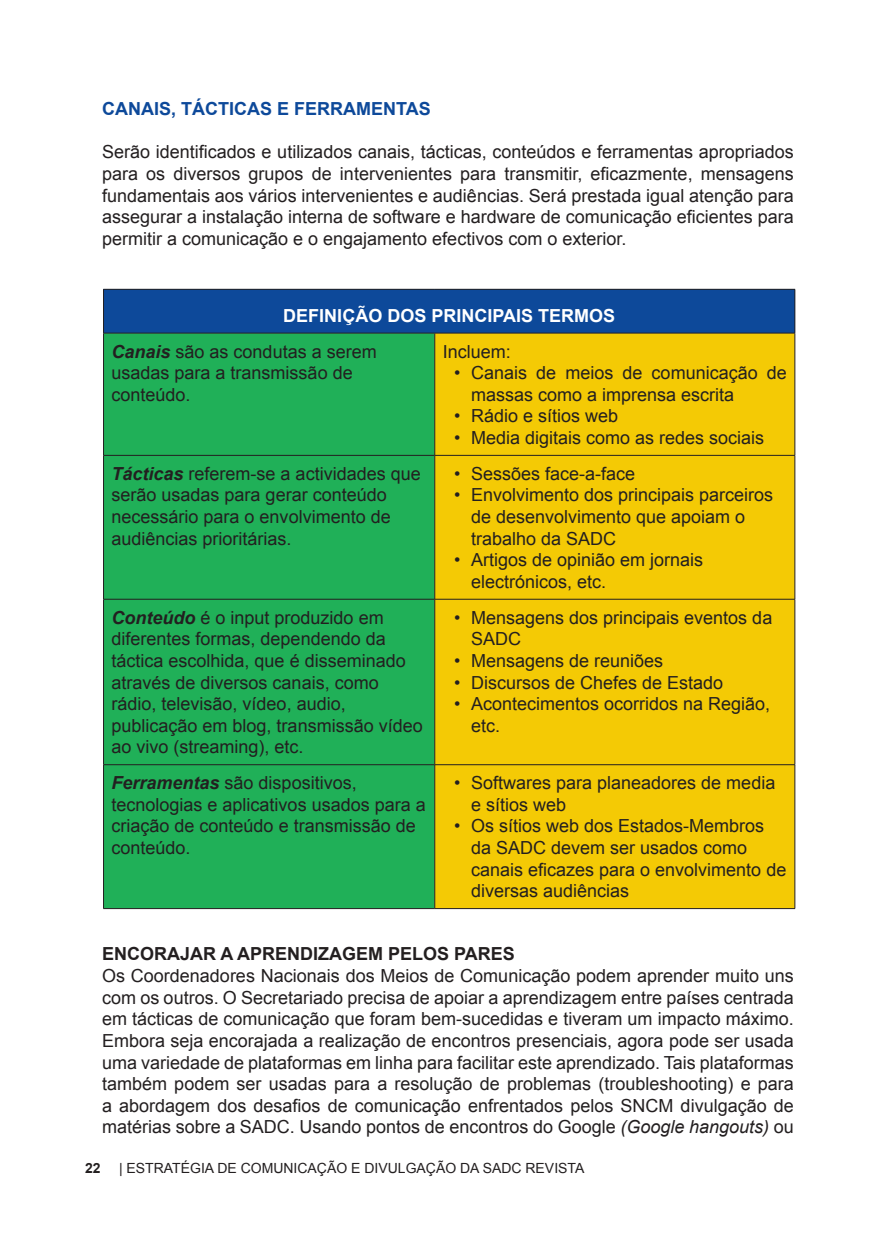
<style>
.page{position:relative;width:896px;height:1248px;background:#fff}
.page>*{position:absolute;margin:0;border:0;box-sizing:border-box;transform-origin:0 0}
.t1{font:18px/21.6px "Arial";color:#231f20}
.t2{font:700 18px "Arial";color:#231f20}
.t3{font:700 18px "Arial";color:#fff}
.t4{font:700 18px "Arial";color:#0d499a}
.t5{font:14px "Arial";color:#231f20}
.t6{font:700 14px "Arial";color:#231f20}
.s1{font-weight:700;font-style:italic}
.s2{font-style:italic}
</style>
<div class="page">
<div style="left:104px;top:289px;width:691px;height:44px;background:#0d499a"></div>
<div style="left:104px;top:334px;width:330px;height:574px;background:#20b058"></div>
<div style="left:435px;top:334px;width:359px;height:574px;background:#f4ca05"></div>
<hr style="left:103px;top:289px;width:332px;height:1px;background:#231f20">
<hr style="left:103px;top:289px;width:1px;height:44px;background:#231f20">
<hr style="left:435px;top:289px;width:360px;height:1px;background:#231f20">
<hr style="left:794px;top:289px;width:1px;height:44px;background:#231f20">
<hr style="left:103px;top:333px;width:332px;height:1px;background:#231f20">
<hr style="left:103px;top:333px;width:1px;height:122px;background:#231f20">
<hr style="left:435px;top:333px;width:360px;height:1px;background:#231f20">
<hr style="left:434px;top:333px;width:1px;height:122px;background:#231f20">
<hr style="left:794px;top:333px;width:1px;height:122px;background:#231f20">
<hr style="left:103px;top:455px;width:332px;height:1px;background:#231f20">
<hr style="left:103px;top:455px;width:1px;height:144px;background:#231f20">
<hr style="left:435px;top:455px;width:360px;height:1px;background:#231f20">
<hr style="left:434px;top:455px;width:1px;height:144px;background:#231f20">
<hr style="left:794px;top:455px;width:1px;height:144px;background:#231f20">
<hr style="left:103px;top:599px;width:332px;height:1px;background:#231f20">
<hr style="left:103px;top:599px;width:1px;height:165px;background:#231f20">
<hr style="left:435px;top:599px;width:360px;height:1px;background:#231f20">
<hr style="left:434px;top:599px;width:1px;height:165px;background:#231f20">
<hr style="left:794px;top:599px;width:1px;height:165px;background:#231f20">
<hr style="left:103px;top:764px;width:332px;height:1px;background:#231f20">
<hr style="left:103px;top:765px;width:1px;height:143px;background:#231f20">
<hr style="left:435px;top:764px;width:360px;height:1px;background:#231f20">
<hr style="left:434px;top:765px;width:1px;height:143px;background:#231f20">
<hr style="left:794px;top:765px;width:1px;height:143px;background:#231f20">
<hr style="left:103px;top:908px;width:332px;height:1px;background:#231f20">
<hr style="left:435px;top:908px;width:360px;height:1px;background:#231f20">
<p class="t4" style="left:102px;top:97px;width:330px">CANAIS, TÁCTICAS E FERRAMENTAS</p>
<p class="t1" style="left:102px;top:141px;width:693px;text-align:justify">Serão identificados e utilizados canais, tácticas, conteúdos e ferramentas apropriados para os diversos grupos de intervenientes para transmitir, eficazmente, mensagens fundamentais aos vários intervenientes e audiências. Será prestada igual atenção para assegurar a instalação interna de software e hardware de comunicação eficientes para permitir a comunicação e o engajamento efectivos com o exterior.</p>
<p class="t3" style="left:283px;top:303px;width:333px">DEFINIÇÃO DOS PRINCIPAIS TERMOS</p>
<p class="t1" style="left:112px;top:340px;width:267px"><span class="s1">Canais</span> são as condutas a serem usadas para a transmissão de conteúdo.</p>
<p class="t1" style="left:443px;top:340px;width:70px">Incluem:</p>
<p class="t1" style="left:471px;top:362px;width:317px;text-indent:-17px">• Canais de meios de comunicação de massas como a imprensa escrita</p>
<p class="t1" style="left:454px;top:405px;width:166px">• Rádio e sítios web</p>
<p class="t1" style="left:454px;top:427px;width:312px">• Media digitais como as redes sociais</p>
<p class="t1" style="left:112px;top:463px;width:311px"><span class="s1">Tácticas</span> referem-se a actividades que serão usadas para gerar conteúdo necessário para o envolvimento de audiências prioritárias.</p>
<p class="t1" style="left:454px;top:463px;width:183px">• Sessões face-a-face</p>
<p class="t1" style="left:471px;top:484px;width:304px;text-indent:-17px">• Envolvimento dos principais parceiros de desenvolvimento que apoiam o trabalho da SADC</p>
<p class="t1" style="left:471px;top:549px;width:234px;text-indent:-17px">• Artigos de opinião em jornais electrónicos, etc.</p>
<p class="t1" style="left:112px;top:606px;width:313px"><span class="s1">Conteúdo</span> é o input produzido em diferentes formas, dependendo da táctica escolhida, que é disseminado através de diversos canais, como rádio, televisão, vídeo, audio, publicação em blog, transmissão vídeo ao vivo (streaming), etc.</p>
<p class="t1" style="left:471px;top:606px;width:303px;text-indent:-17px">• Mensagens dos principais eventos da<br>SADC</p>
<p class="t1" style="left:454px;top:650px;width:211px">• Mensagens de reuniões</p>
<p class="t1" style="left:454px;top:671px;width:271px">• Discursos de Chefes de Estado</p>
<p class="t1" style="left:471px;top:693px;width:301px;text-indent:-17px">• Acontecimentos ocorridos na Região, etc.</p>
<p class="t1" style="left:112px;top:772px;width:316px"><span class="s1">Ferramentas</span> são dispositivos, tecnologias e aplicativos usados para a criação de conteúdo e transmissão de conteúdo.</p>
<p class="t1" style="left:471px;top:772px;width:306px;text-indent:-17px">• Softwares para planeadores de media e sítios web</p>
<p class="t1" style="left:471px;top:815px;width:317px;text-indent:-17px">• Os sítios web dos Estados-Membros da SADC devem ser usados como canais eficazes para o envolvimento de diversas audiências</p>
<p class="t2" style="left:102px;top:942px;width:414px">ENCORAJAR A APRENDIZAGEM PELOS PARES</p>
<p class="t1" style="left:102px;top:965px;width:693px;text-align:justify">Os Coordenadores Nacionais dos Meios de Comunicação podem aprender muito uns com os outros. O Secretariado precisa de apoiar a aprendizagem entre países centrada em tácticas de comunicação que foram bem-sucedidas e tiveram um impacto máximo.<br>Embora seja encorajada a realização de encontros presenciais, agora pode ser usada uma variedade de plataformas em linha para facilitar este aprendizado. Tais plataformas também podem ser usadas para a resolução de problemas (troubleshooting) e para a abordagem dos desafios de comunicação enfrentados pelos SNCM divulgação de matérias sobre a SADC. Usando pontos de encontros do Google <span class="s2">(Google hangouts)</span> ou</p>
<p class="t6" style="left:85px;top:1158px;width:17px">22</p>
<p class="t5" style="left:119px;top:1158px;width:467px">| ESTRATÉGIA DE COMUNICAÇÃO E DIVULGAÇÃO DA SADC REVISTA</p>
</div>
